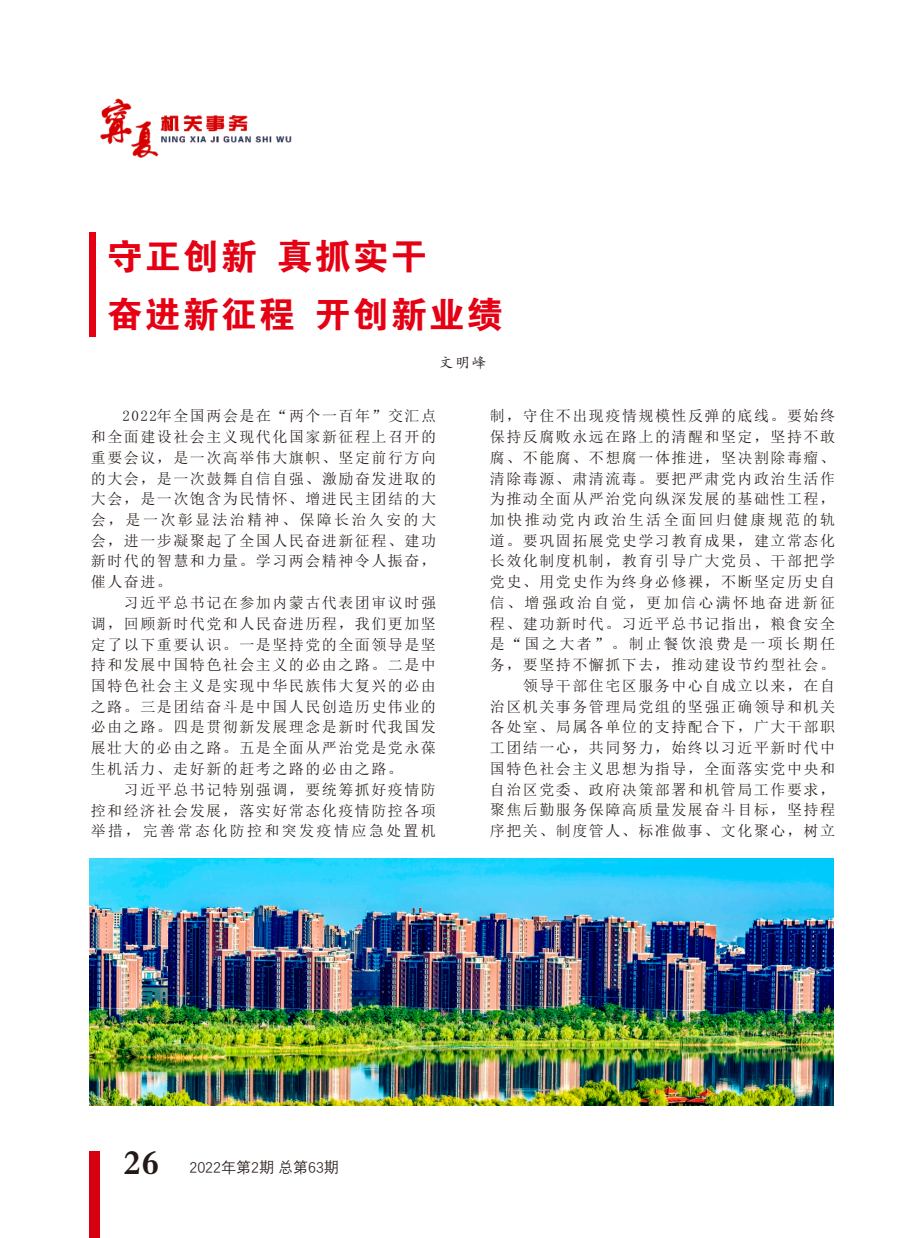
<style>
.page{position:relative;width:906px;height:1238px;background:#fff}
.page>*{position:absolute;margin:0;border:0;box-sizing:border-box;transform-origin:0 0}
.t1{font:36px/57.3px "FZDHTK GBK1 0";letter-spacing:.055em;color:#e60013}
.t2{font:36px "FZDBSK GBK1 0";color:#231916}
.t3{font:15px/20.7px "Sim Sun";letter-spacing:.1em;color:#231916;text-align:justify}
.t4{font:15px "Deng Xian";color:#231916}
.t5{font:15px "Kai Ti";color:#231916}
</style>
<div class="page">
<img style="left:100px;top:98px;width:192px;height:60px">
<div style="left:89px;top:1150px;width:10px;height:87px;background:#d70010"></div>
<div style="left:89px;top:232px;width:6px;height:104px;background:#e60013"></div>
<img style="left:89px;top:858px;width:744px;height:247px">
<h1 class="t1" style="left:107px;top:229px;width:397px">守正创新 真抓实干<br>奋进新征程 开创新业绩</h1>
<p class="t5" style="left:439px;top:355px;width:49px">文明峰</p>
<p class="t3" style="left:91px;top:405px;width:347px;text-indent:32px">2022年全国两会是在“两个一百年”交汇点和全面建设社会主义现代化国家新征程上召开的重要会议，是一次高举伟大旗帜、坚定前行方向的大会，是一次鼓舞自信自强、激励奋发进取的大会，是一次饱含为民情怀、增进民主团结的大会，是一次彰显法治精神、保障长治久安的大会，进一步凝聚起了全国人民奋进新征程、建功新时代的智慧和力量。学习两会精神令人振奋，催人奋进。</p>
<p class="t3" style="left:91px;top:592px;width:347px;text-indent:33px">习近平总书记在参加内蒙古代表团审议时强调，回顾新时代党和人民奋进历程，我们更加坚定了以下重要认识。一是坚持党的全面领导是坚持和发展中国特色社会主义的必由之路。二是中国特色社会主义是实现中华民族伟大复兴的必由之路。三是团结奋斗是中国人民创造历史伟业的必由之路。四是贯彻新发展理念是新时代我国发展壮大的必由之路。五是全面从严治党是党永葆生机活力、走好新的赶考之路的必由之路。</p>
<p class="t3" style="left:91px;top:779px;width:347px;text-indent:33px">习近平总书记特别强调，要统筹抓好疫情防控和经济社会发展，落实好常态化疫情防控各项举措，完善常态化防控和突发疫情应急处置机</p>
<p class="t3" style="left:490px;top:405px;width:347px;text-align:right">制，守住不出现疫情规模性反弹的底线。要始终保持反腐败永远在路上的清醒和坚定，坚持不敢腐、不能腐、不想腐一体推进，坚决割除毒瘤、清除毒源、肃清流毒。要把严肃党内政治生活作为推动全面从严治党向纵深发展的基础性工程，加快推动党内政治生活全面回归健康规范的轨道。要巩固拓展党史学习教育成果，建立常态化长效化制度机制，教育引导广大党员、干部把学党史、用党史作为终身必修裸，不断坚定历史自信、增强政治自觉，更加信心满怀地奋进新征程、建功新时代。习近平总书记指出，粮食安全是“国之大者”。制止餐饮浪费是一项长期任务，要坚持不懈抓下去，推动建设节约型社会。领导干部住宅区服务中心自成立以来，在自<br>治区机关事务管理局党组的坚强正确领导和机关各处室、局属各单位的支持配合下，广大干部职工团结一心，共同努力，始终以习近平新时代中国特色社会主义思想为指导，全面落实党中央和自治区党委、政府决策部署和机管局工作要求，聚焦后勤服务保障高质量发展奋斗目标，坚持程序把关、制度管人、标准做事、文化聚心，树立</p>
<h1 class="t2" style="left:124px;top:1142px;width:37px">26</h1>
<p class="t4" style="left:189px;top:1159px;width:151px">2022年第2期 总第63期</p>
</div>
